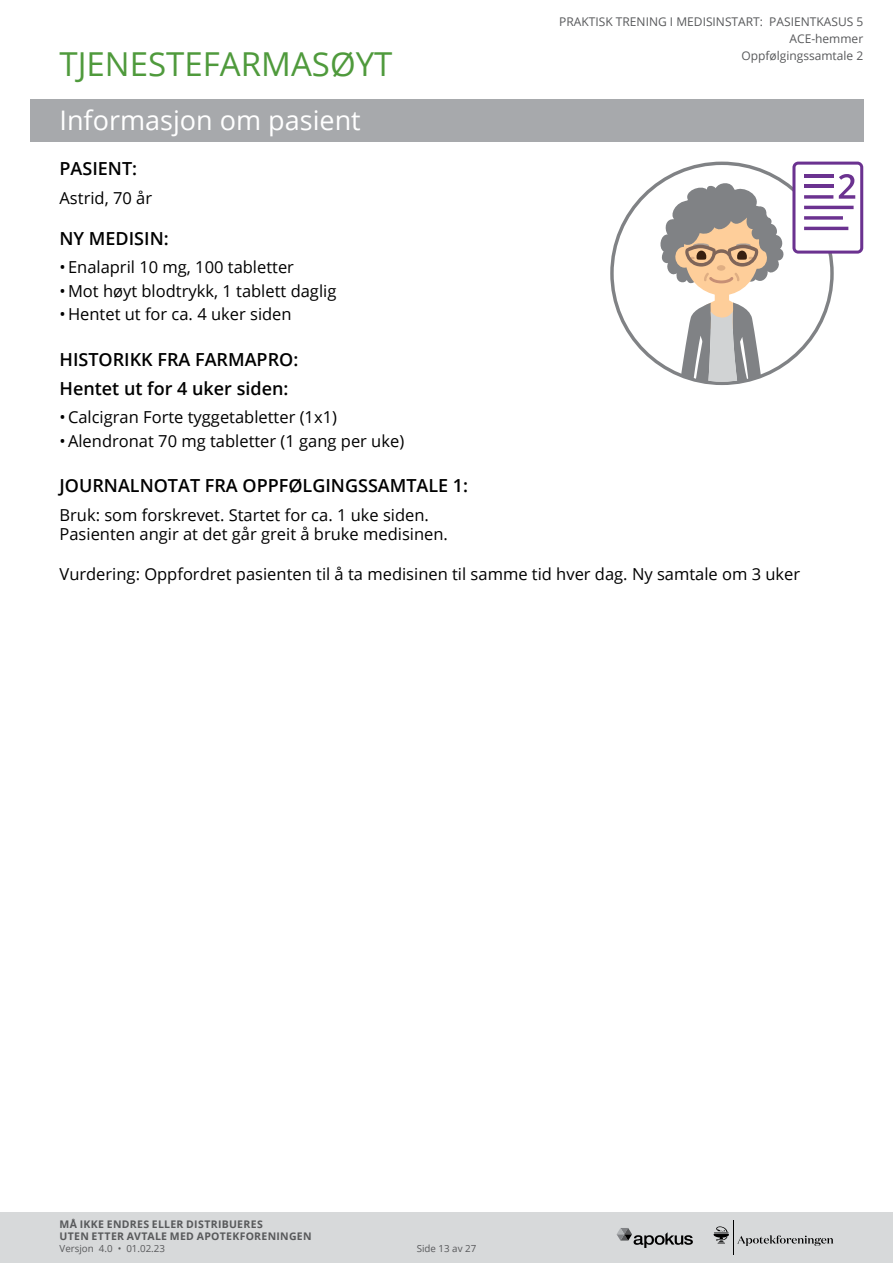
<style>
.page{position:relative;width:893px;height:1263px;background:#fff}
.page>*{position:absolute;margin:0;border:0;box-sizing:border-box;transform-origin:0 0}
.t1{font:33px "Open Sans";color:#4f9a3c}
.t2{font:27px "Open Sans";color:#fff}
.t3{font:600 18px/29.5px "Open Sans";color:#000}
.t4{font:16.5px/19.8px "Open Sans";color:#000}
.t5{font:12px/17.1px "Open Sans";color:#58595b;text-align:right}
.t6{font:700 10.5px/12px "Open Sans";letter-spacing:.03em;color:#58595b}
.t7{font:9.75px "Open Sans";color:#58595b}
</style>
<div class="page">
<div style="left:0;top:1212px;width:893px;height:51px;background:#d7d9da"></div>
<svg style="left:737px;top:1235px;width:96px;height:11px"></svg>
<hr style="left:733px;top:1220px;width:1px;height:34px;background:#000">
<svg style="left:713px;top:1226px;width:16px;height:18px"></svg>
<svg style="left:617px;top:1228px;width:76px;height:20px"></svg>
<svg style="left:610px;top:162px;width:224px;height:223px;background:#8c8d90"></svg>
<div style="left:614px;top:165px;width:216px;height:217px;background:#fff;border-radius:50%"></div>
<svg style="left:658px;top:180px;width:128px;height:202px"></svg>
<div style="left:30px;top:99px;width:833px;height:42px;background:#a7a9ac"></div>
<svg style="left:792px;top:162px;width:71px;height:92px"></svg>
<h1 class="t1" style="left:60px;top:42px;width:334px">TJENESTEFARMASØYT</h1>
<h2 class="t2" style="left:60px;top:101px;width:303px">Informasjon om pasient</h2>
<p class="t5" style="left:559px;top:13px;width:306px">PRAKTISK TRENING I MEDISINSTART: PASIENTKASUS 5<br>ACE-hemmer<br>Oppfølgingssamtale 2</p>
<p class="t3" style="left:60px;top:154px;width:79px">PASIENT:</p>
<p class="t4" style="left:60px;top:187px;width:94px">Astrid, 70 år</p>
<p class="t3" style="left:60px;top:223px;width:111px">NY MEDISIN:</p>
<p class="t4" style="left:60px;top:256px;width:236px">• Enalapril 10 mg, 100 tabletter</p>
<p class="t4" style="left:60px;top:280px;width:278px">•Mot høyt blodtrykk, 1 tablett daglig</p>
<p class="t4" style="left:60px;top:304px;width:234px">•Hentet ut for ca. 4 uker siden</p>
<p class="t3" style="left:60px;top:344px;width:240px">HISTORIKK FRA FARMAPRO:<br>Hentet ut for 4 uker siden:</p>
<p class="t4" style="left:60px;top:407px;width:279px">•Calcigran Forte tyggetabletter (1x1)</p>
<p class="t4" style="left:60px;top:431px;width:346px">•Alendronat 70 mg tabletter (1 gang per uke)</p>
<p class="t3" style="left:60px;top:471px;width:410px">JOURNALNOTAT FRA OPPFØLGINGSSAMTALE 1:</p>
<p class="t4" style="left:60px;top:504px;width:390px">Bruk: som forskrevet. Startet for ca. 1 uke siden.<br>Pasienten angir at det går greit å bruke medisinen.</p>
<p class="t4" style="left:60px;top:564px;width:742px">Vurdering: Oppfordret pasienten til å ta medisinen til samme tid hver dag. Ny samtale om 3 uker</p>
<p class="t6" style="left:60px;top:1218px;width:254px">MÅ IKKE ENDRES ELLER DISTRIBUERES<br>UTEN ETTER AVTALE MED APOTEKFORENINGEN</p>
<p class="t7" style="left:60px;top:1241px;width:107px">Versjon 4.0 • 01.02.23</p>
<p class="t7" style="left:417px;top:1241px;width:61px">Side 13 av 27</p>
</div>
